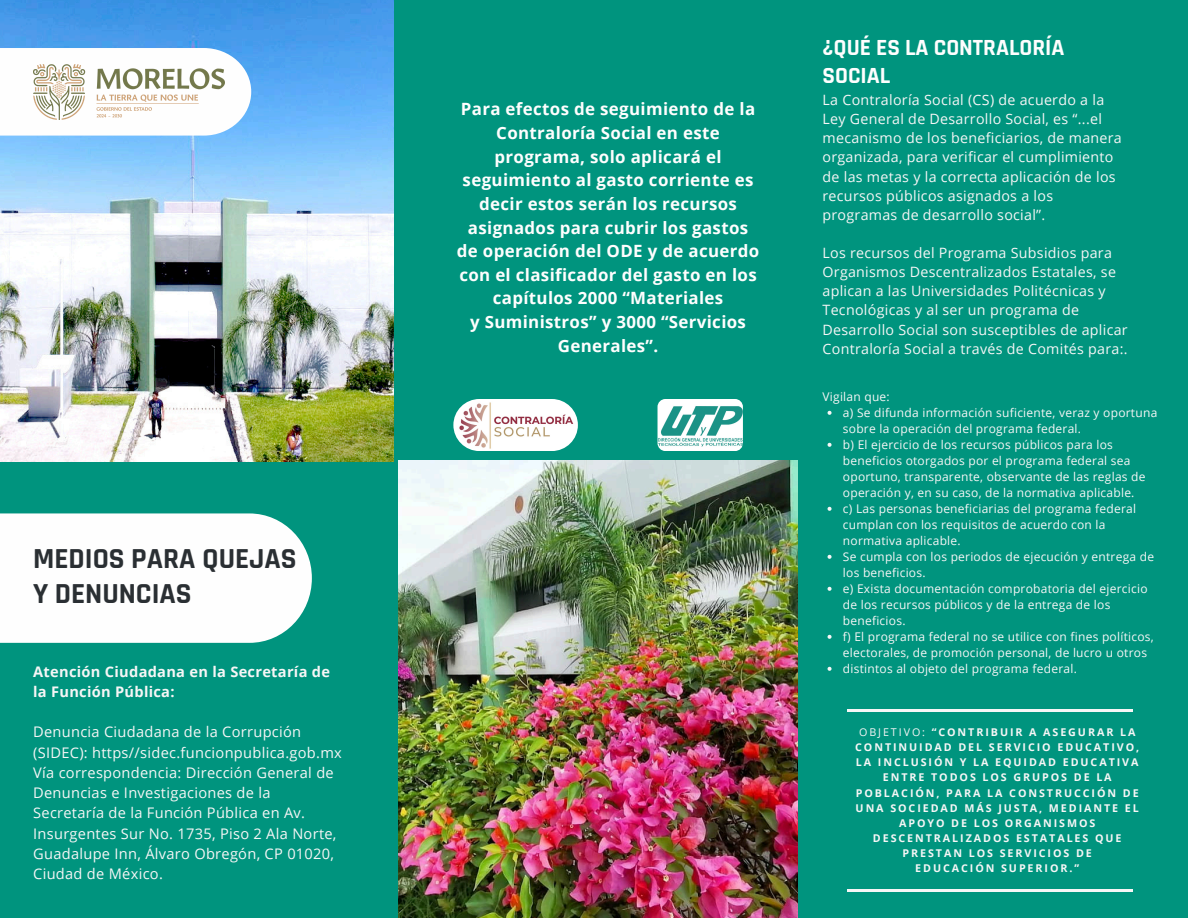
<style>
.page{position:relative;width:1188px;height:918px;background:#00947e}
.page>*{position:absolute;margin:0;border:0;box-sizing:border-box;transform-origin:0 0}
.t1{font:700 29.4px/34.8px "Rajdhani";color:#2a2f33}
.t2{font:700 23.4px/28.2px "Rajdhani";color:#fefefe}
.t3{font:700 16.95px/23.7px "Open Sans";letter-spacing:.02em;color:#fefefe;text-align:center}
.t4{font:14.55px/20.2px "Open Sans";letter-spacing:.02em;color:#f6f6f6}
.t5{font:700 14.55px/20.2px "Open Sans";letter-spacing:.02em;color:#f6f6f6}
.t6{font:14.25px/19.2px "Open Sans";letter-spacing:.02em;color:#f6f6f6}
.t7{font:12px/16px "Open Sans";letter-spacing:.02em;color:#f6f6f6}
.t8{font:700 10.65px/15.1px "Open Sans";letter-spacing:.18em;color:#f6f6f6;text-align:center}
.s1{font-weight:400}
</style>
<div class="page">
<img style="left:398px;top:460px;width:400px;height:458px">
<hr style="left:847px;top:709px;width:286px;height:2px;background:#f6f6f6">
<hr style="left:847px;top:890px;width:286px;height:2px;background:#f6f6f6">
<img style="left:0;top:0;width:394px;height:462px">
<div style="left:0;top:513px;width:312px;height:130px;background:#fefefe"></div>
<div style="left:0;top:48px;width:251px;height:88px;background:#fefefe"></div>
<img style="left:33px;top:64px;width:191px;height:55px">
<img style="left:453px;top:399px;width:125px;height:52px;border-radius:26px">
<img style="left:658px;top:399px;width:85px;height:52px;border-radius:8px">
<svg style="left:828px;top:411px;width:4px;height:4px"></svg>
<svg style="left:828px;top:443px;width:4px;height:4px"></svg>
<svg style="left:828px;top:507px;width:4px;height:4px"></svg>
<svg style="left:828px;top:555px;width:4px;height:4px"></svg>
<svg style="left:828px;top:587px;width:4px;height:4px"></svg>
<svg style="left:828px;top:635px;width:4px;height:4px"></svg>
<svg style="left:828px;top:667px;width:4px;height:4px"></svg>
<p class="t1" style="left:33px;top:542px;width:265px">MEDIOS PARA QUEJAS<br>Y DENUNCIAS</p>
<p class="t5" style="left:33px;top:661px;width:298px">Atención Ciudadana en la Secretaría de la Función Pública:</p>
<p class="t4" style="left:33px;top:722px;width:310px">Denuncia Ciudadana de la Corrupción (SIDEC): https//sidec.funcionpublica.gob.mx Vía correspondencia: Dirección General de Denuncias e Investigaciones de la Secretaría de la Función Pública en Av.<br>Insurgentes Sur No. 1735, Piso 2 Ala Norte, Guadalupe Inn, Álvaro Obregón, CP 01020, Ciudad de México.</p>
<p class="t3" style="left:457px;top:97px;width:304px">Para efectos de seguimiento de la<br>Contraloría Social en este programa, solo aplicará el seguimiento al gasto corriente es decir estos serán los recursos asignados para cubrir los gastos de operación del ODE y de acuerdo con el clasificador del gasto en los capítulos 2000 “Materiales<br>y Suministros” y 3000 “Servicios<br>Generales”.</p>
<h1 class="t2" style="left:823px;top:34px;width:244px">¿QUÉ ES LA CONTRALORÍA<br>SOCIAL</h1>
<h4 class="t6" style="left:823px;top:90px;width:301px">La Contraloría Social (CS) de acuerdo a la Ley General de Desarrollo Social, es “...el mecanismo de los beneficiarios, de manera organizada, para verificar el cumplimiento de las metas y la correcta aplicación de los recursos públicos asignados a los programas de desarrollo social”.</h4>
<h5 class="t6" style="left:823px;top:243px;width:307px">Los recursos del Programa Subsidios para Organismos Descentralizados Estatales, se aplican a las Universidades Politécnicas y Tecnológicas y al ser un programa de Desarrollo Social son susceptibles de aplicar Contraloría Social a través de Comités para:.</h5>
<h3 class="t7" style="left:823px;top:388px;width:69px">Vigilan que:</h3>
<p class="t7" style="left:843px;top:404px;width:316px">a) Se difunda información suficiente, veraz y oportuna sobre la operación del programa federal.</p>
<p class="t7" style="left:843px;top:436px;width:304px">b) El ejercicio de los recursos públicos para los beneficios otorgados por el programa federal sea oportuno, transparente, observante de las reglas de operación y, en su caso, de la normativa aplicable.</p>
<p class="t7" style="left:843px;top:500px;width:295px">c) Las personas beneficiarias del programa federal cumplan con los requisitos de acuerdo con la normativa aplicable.</p>
<h2 class="t7" style="left:843px;top:548px;width:313px">Se cumpla con los periodos de ejecución y entrega de los beneficios.</h2>
<h5 class="t7" style="left:843px;top:580px;width:306px">e) Exista documentación comprobatoria del ejercicio de los recursos públicos y de la entrega de los beneficios.</h5>
<h5 class="t7" style="left:843px;top:628px;width:312px">f) El programa federal no se utilice con fines políticos, electorales, de promoción personal, de lucro u otros</h5>
<h6 class="t7" style="left:843px;top:660px;width:235px">distintos al objeto del programa federal.</h6>
<p class="t8" style="left:855px;top:724px;width:286px"><span class="s1">OBJETIVO:</span> “CONTRIBUIR A ASEGURAR LA<br>CONTINUIDAD DEL SERVICIO EDUCATIVO,<br>LA INCLUSIÓN Y LA EQUIDAD EDUCATIVA<br>ENTRE TODOS LOS GRUPOS DE LA<br>POBLACIÓN, PARA LA CONSTRUCCIÓN DE<br>UNA SOCIEDAD MÁS JUSTA, MEDIANTE EL<br>APOYO DE LOS ORGANISMOS<br>DESCENTRALIZADOS ESTATALES QUE<br>PRESTAN LOS SERVICIOS DE</p>
<p class="t8" style="left:915px;top:861px;width:165px">EDUCACIÓN SUPERIOR.”</p>
</div>
